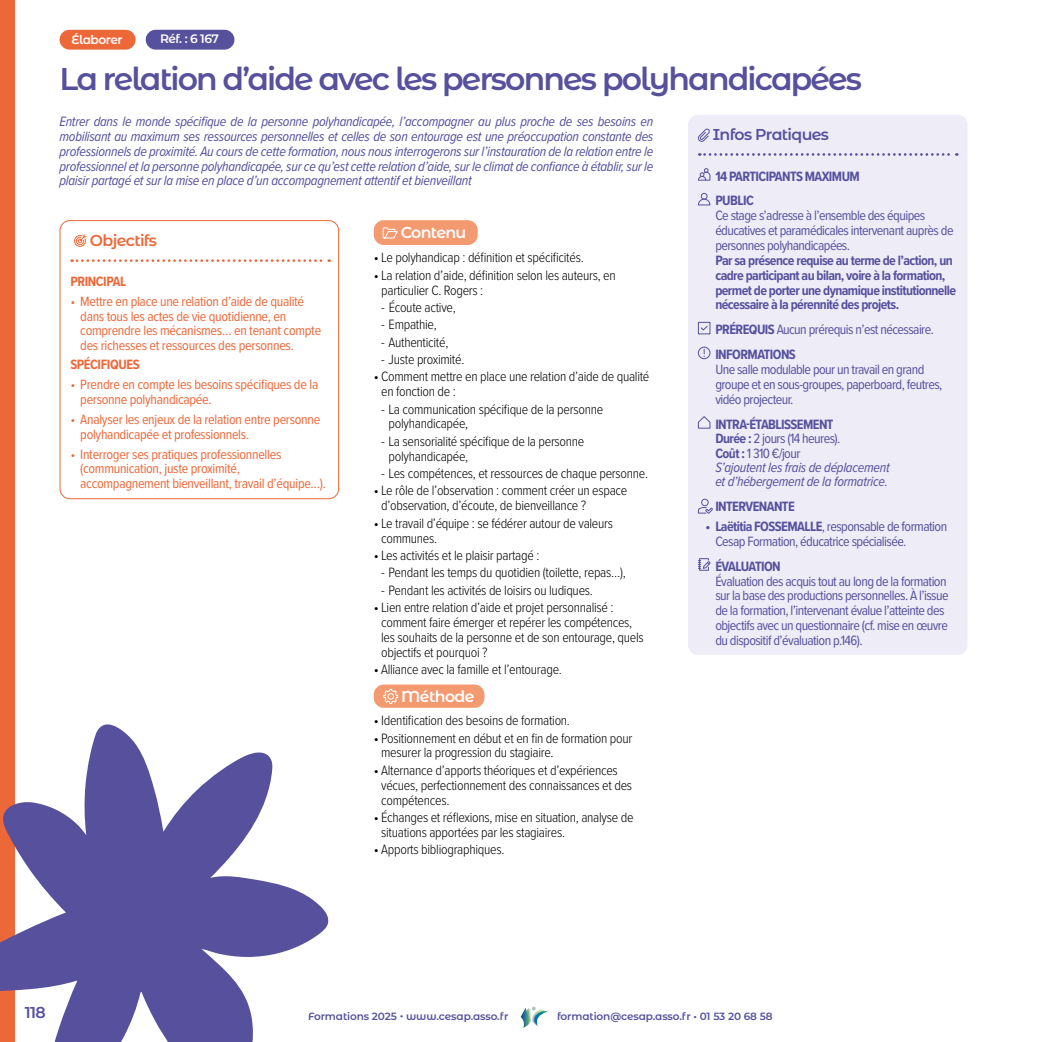
<style>
.page{position:relative;width:1042px;height:1042px;background:#fff}
.page>*{position:absolute;margin:0;border:0;box-sizing:border-box;transform-origin:0 0}
.t1{font:600 31.5px "Montserrat Alternates";letter-spacing:-.06em;color:#56509d}
.t2{font:600 15.75px "Montserrat Alternates";letter-spacing:-.04em;color:#56509d}
.t3{font:600 15.75px "Montserrat Alternates";letter-spacing:-.04em;color:#fff}
.t4{font:600 15.75px "Montserrat Alternates";letter-spacing:-.04em;color:#ec6839}
.t5{font:300 14px/14.9px "Proxima Nova Cond";letter-spacing:-.02em;color:#000}
.t6{font:italic 14px/14.3px "Proxima Nova Cond";letter-spacing:-.02em;color:#56509d}
.t7{font:14px/14.9px "Proxima Nova Cond";letter-spacing:-.04em;color:#56509d}
.t8{font:14px/14.9px "Proxima Nova Cond";letter-spacing:-.02em;color:#ec6839}
.t9{font:700 14px/14.9px "Proxima Nova Cond";letter-spacing:-.04em;color:#56509d}
.t10{font:700 14px "Proxima Nova Cond";letter-spacing:-.03em;color:#ec6839}
.t11{font:600 12.25px "Montserrat Alternates";letter-spacing:-.04em;color:#fff}
.t12{font:600 10.5px "Montserrat Alternates";letter-spacing:-.01em;color:#56509d}
.s1{font-weight:400}
.s2{font-weight:700}
.s3{font-weight:700;font-style:normal}
.s4{font-style:normal}
.s5{font-weight:300}
</style>
<div class="page">
<div style="left:0;top:0;width:15px;height:1042px;background:#ec6839"></div>
<div style="left:60px;top:30px;width:76px;height:20px;background:#ec6839;border-radius:10px"></div>
<div style="left:146px;top:30px;width:88px;height:20px;background:#56509d;border-radius:10px"></div>
<svg style="left:74px;top:234px;width:13px;height:13px"></svg>
<svg style="left:72px;top:259px;width:258px;height:3px"></svg>
<div style="left:60px;top:220px;width:279px;height:279px;border:1px solid #ec6839;border-radius:10px"></div>
<div style="left:688px;top:115px;width:279px;height:540px;background:#eeecf7;border-radius:10px"></div>
<svg style="left:698px;top:128px;width:12px;height:14px"></svg>
<svg style="left:699px;top:153px;width:258px;height:3px"></svg>
<svg style="left:698px;top:168px;width:12px;height:13px"></svg>
<svg style="left:698px;top:198px;width:12px;height:7px"></svg>
<div style="left:701px;top:193px;width:6px;height:7px;border:1px solid #56509d;border-radius:50%"></div>
<div style="left:698px;top:322px;width:12px;height:12px;border:1px solid #56509d"></div>
<svg style="left:700px;top:326px;width:8px;height:5px"></svg>
<div style="left:698px;top:347px;width:12px;height:12px;border:1px solid #56509d;border-radius:50%"></div>
<svg style="left:698px;top:416px;width:12px;height:12px"></svg>
<div style="left:701px;top:499px;width:7px;height:7px;border:1px solid #56509d;border-radius:50%"></div>
<svg style="left:698px;top:507px;width:15px;height:6px"></svg>
<svg style="left:698px;top:558px;width:12px;height:13px"></svg>
<div style="left:374px;top:220px;width:104px;height:25px;background:#f49a71;border-radius:10px"></div>
<svg style="left:382px;top:227px;width:16px;height:12px"></svg>
<div style="left:374px;top:684px;width:110px;height:24px;background:#f49a71;border-radius:10px"></div>
<svg style="left:383px;top:688px;width:16px;height:16px"></svg>
<svg style="left:0;top:724px;width:329px;height:318px;fill:#56509d"></svg>
<svg style="left:521px;top:1006px;width:27px;height:22px"></svg>
<p class="t11" style="left:72px;top:31px;width:53px">Élaborer</p>
<p class="t11" style="left:160px;top:30px;width:60px">Réf. : 6 167</p>
<h1 class="t1" style="left:60px;top:57px;width:804px">La relation d’aide avec les personnes polyhandicapées</h1>
<p class="t6" style="left:60px;top:113px;width:595px;line-height:14.9px;text-align:justify">Entrer dans le monde spécifique de la personne polyhandicapée, l’accompagner au plus proche de ses besoins en mobilisant au maximum ses ressources personnelles et celles de son entourage est une préoccupation constante des professionnels de proximité. Au cours de cette formation, nous nous interrogerons sur l’instauration de la relation entre le professionnel et la personne polyhandicapée, sur ce qu’est cette relation d’aide, sur le climat de confiance à établir, sur le plaisir partagé et sur la mise en place d’un accompagnement attentif et bienveillant</p>
<p class="t3" style="left:401px;top:222px;width:67px">Contenu</p>
<p class="t5" style="left:374px;top:249px;width:211px"><span class="s1">•</span> Le polyhandicap : définition et spécificités.</p>
<p class="t5" style="left:381px;top:267px;width:236px;text-indent:-7px"><span class="s1">•</span> La relation d’aide, définition selon les auteurs, en particulier C. Rogers :</p>
<p class="t5" style="left:381px;top:299px;width:76px">- Écoute active,</p>
<p class="t5" style="left:381px;top:316px;width:57px">- Empathie,</p>
<p class="t5" style="left:381px;top:334px;width:69px">- Authenticité,</p>
<p class="t5" style="left:381px;top:351px;width:85px">- Juste proximité.</p>
<p class="t5" style="left:381px;top:368px;width:270px;text-indent:-7px"><span class="s1">•</span> Comment mettre en place une relation d’aide de qualité en fonction de :</p>
<p class="t5" style="left:389px;top:401px;width:216px;text-indent:-7px">- La communication spécifique de la personne polyhandicapée,</p>
<p class="t5" style="left:388px;top:433px;width:197px;text-indent:-7px">- La sensorialité spécifique de la personne polyhandicapée,</p>
<p class="t5" style="left:381px;top:465px;width:268px">- Les compétences, et ressources de chaque personne.</p>
<p class="t5" style="left:381px;top:483px;width:248px;text-indent:-7px"><span class="s1">•</span> Le rôle de l’observation : comment créer un espace d’observation, d’écoute, de bienveillance ?</p>
<p class="t5" style="left:381px;top:515px;width:233px;text-indent:-7px"><span class="s1">•</span> Le travail d’équipe : se fédérer autour de valeurs communes.</p>
<p class="t5" style="left:374px;top:547px;width:167px"><span class="s1">•</span> Les activités et le plaisir partagé :</p>
<p class="t5" style="left:381px;top:564px;width:246px">- Pendant les temps du quotidien (toilette, repas…),</p>
<p class="t5" style="left:381px;top:582px;width:213px">- Pendant les activités de loisirs ou ludiques.</p>
<p class="t5" style="left:381px;top:599px;width:264px;text-indent:-7px"><span class="s1">•</span> Lien entre relation d’aide et projet personnalisé : comment faire émerger et repérer les compétences, les souhaits de la personne et de son entourage, quels objectifs et pourquoi ?</p>
<p class="t5" style="left:374px;top:661px;width:190px"><span class="s1">•</span> Alliance avec la famille et l’entourage.</p>
<p class="t3" style="left:401px;top:685px;width:75px">Méthode</p>
<p class="t5" style="left:374px;top:712px;width:198px"><span class="s1">•</span> Identification des besoins de formation.</p>
<p class="t5" style="left:381px;top:730px;width:253px;text-indent:-7px"><span class="s1">•</span> Positionnement en début et en fin de formation pour mesurer la progression du stagiaire.</p>
<p class="t5" style="left:381px;top:762px;width:252px;text-indent:-7px"><span class="s1">•</span> Alternance d’apports théoriques et d’expériences vécues, perfectionnement des connaissances et des compétences.</p>
<p class="t5" style="left:381px;top:809px;width:254px;text-indent:-7px"><span class="s1">•</span> Échanges et réflexions, mise en situation, analyse de situations apportées par les stagiaires.</p>
<p class="t5" style="left:374px;top:841px;width:132px"><span class="s1">•</span> Apports bibliographiques.</p>
<p class="t2" style="left:713px;top:123px;width:118px">Infos Pratiques</p>
<p class="t9" style="left:715px;top:163px;width:146px;line-height:24.8px">14 PARTICIPANTS MAXIMUM<br>PUBLIC</p>
<p class="t7" style="left:715px;top:208px;width:240px">Ce stage s’adresse à l’ensemble des équipes éducatives et paramédicales intervenant auprès de personnes polyhandicapées.</p>
<p class="t9" style="left:715px;top:252px;width:242px">Par sa présence requise au terme de l’action, un cadre participant au bilan, voire à la formation, permet de porter une dynamique institutionnelle nécessaire à la pérennité des projets.</p>
<p class="t7" style="left:715px;top:317px;width:220px;line-height:24.8px"><span class="s2">PRÉREQUIS</span> Aucun prérequis n’est nécessaire.<br><span class="s2">INFORMATIONS</span></p>
<p class="t7" style="left:715px;top:361px;width:228px">Une salle modulable pour un travail en grand groupe et en sous-groupes, paperboard, feutres, vidéo projecteur.</p>
<p class="t6" style="left:715px;top:416px;width:176px"><span class="s3">INTRA-ÉTABLISSEMENT<br>Durée :</span> <span class="s4">2 jours (14 heures).<br></span><span class="s3">Coût :</span> <span class="s4">1 310 €/jour<br></span>S’ajoutent les frais de déplacement et d’hébergement de la formatrice.</p>
<p class="t9" style="left:715px;top:499px;width:81px">INTERVENANTE</p>
<p class="t7" style="left:715px;top:518px;width:233px;text-indent:-10px"><span class="s2">• Laëtitia FOSSEMALLE</span>, responsable de formation<br>Cesap Formation, éducatrice spécialisée.</p>
<p class="t9" style="left:715px;top:558px;width:67px">ÉVALUATION</p>
<p class="t7" style="left:715px;top:573px;width:235px">Évaluation des acquis tout au long de la formation sur la base des productions personnelles. À l’issue de la formation, l’intervenant évalue l’atteinte des objectifs avec un questionnaire (cf. mise en œuvre du dispositif d’évaluation p.146).</p>
<p class="t4" style="left:90px;top:229px;width:69px">Objectifs</p>
<p class="t10" style="left:70px;top:271px;width:57px">PRINCIPAL</p>
<p class="t8" style="left:80px;top:293px;width:242px;text-indent:-10px"><span class="s5">•</span> Mettre en place une relation d’aide de qualité dans tous les actes de vie quotidienne, en comprendre les mécanismes… en tenant compte des richesses et ressources des personnes.</p>
<p class="t10" style="left:70px;top:354px;width:71px">SPÉCIFIQUES</p>
<p class="t8" style="left:80px;top:376px;width:239px;text-indent:-10px"><span class="s5">•</span> Prendre en compte les besoins spécifiques de la personne polyhandicapée.</p>
<p class="t8" style="left:80px;top:411px;width:241px;text-indent:-10px"><span class="s5">•</span> Analyser les enjeux de la relation entre personne polyhandicapée et professionnels.</p>
<p class="t8" style="left:80px;top:446px;width:247px;text-indent:-10px"><span class="s5">•</span> Interroger ses pratiques professionnelles (communication, juste proximité, accompagnement bienveillant, travail d’équipe…).</p>
<p class="t2" style="left:25px;top:1001px;width:23px">118</p>
<p class="t12" style="left:308px;top:1009px;width:202px">Formations 2025 • www.cesap.asso.fr</p>
<p class="t12" style="left:557px;top:1009px;width:217px">formation@cesap.asso.fr • 01 53 20 68 58</p>
</div>
